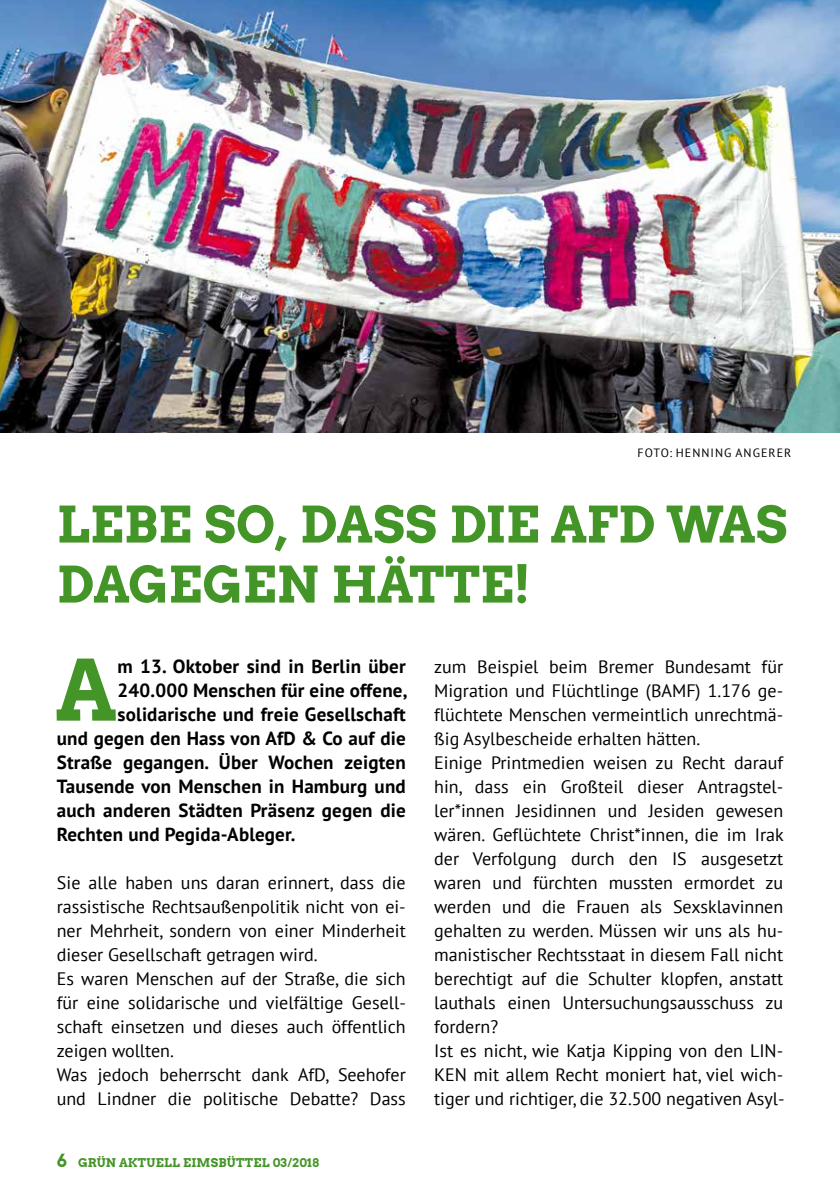
<style>
.page{position:relative;width:840px;height:1191px;background:#fff}
.page>*{position:absolute;margin:0;border:0;box-sizing:border-box;transform-origin:0 0}
.t1{font:83.8px "Arvo Gruen";color:#449528}
.t2{font:50px/60px "Arvo Gruen";letter-spacing:.005em;color:#449528}
.t3{font:700 19px "PT Sans";letter-spacing:.01em;color:#000}
.t4{font:18px/24px "PT Sans";color:#000}
.t5{font:12px "Arvo Gruen";letter-spacing:.02em;color:#449528}
.t6{font:12px "PT Sans";letter-spacing:.085em;color:#000}
.s1{font-size:18px}
</style>
<div class="page">
<img style="left:0;top:0;width:839px;height:432px">
<p class="t6" style="left:637px;top:444px;width:155px">FOTO: HENNING ANGERER</p>
<h2 class="t2" style="left:57px;top:492px;width:731px">LEBE SO, DASS DIE AFD WAS<br>DAGEGEN HÄTTE!</h2>
<h1 class="t1" style="left:56px;top:632px;width:64px">A</h1>
<p class="t3" style="left:117px;top:653px;width:289px">m 13. Oktober sind in Berlin über</p>
<p class="t3" style="left:117px;top:677px;width:291px">240.000 Menschen für eine offene,</p>
<p class="t3" style="left:117px;top:701px;width:289px">solidarische und freie Gesellschaft</p>
<p class="t3" style="left:57px;top:725px;width:350px">und gegen den Hass von AfD &amp; Co auf die</p>
<p class="t3" style="left:57px;top:749px;width:350px">Straße gegangen. Über Wochen zeigten</p>
<p class="t3" style="left:57px;top:773px;width:350px">Tausende von Menschen in Hamburg und</p>
<p class="t3" style="left:57px;top:797px;width:350px">auch anderen Städten Präsenz gegen die</p>
<p class="t3" style="left:57px;top:821px;width:240px">Rechten und Pegida-Ableger.</p>
<p class="t4" style="left:57px;top:870px;width:350px">Sie alle haben uns daran erinnert, dass die rassistische Rechtsaußenpolitik nicht von ei&shy;ner Mehrheit, sondern von einer Minderheit dieser Gesellschaft getragen wird.<br>Es waren Menschen auf der Straße, die sich für eine solidarische und vielfältige Gesell&shy;schaft einsetzen und dieses auch öffentlich zeigen wollten.<br>Was jedoch beherrscht dank AfD, Seehofer und Lindner die politische Debatte? Dass</p>
<p class="t5" style="left:57px;top:1153px;width:264px"><span class="s1">6</span> GRÜN AKTUELL EIMSBÜTTEL 03/2018</p>
<p class="t4" style="left:434px;top:654px;width:352px">zum Beispiel beim Bremer Bundesamt für Migration und Flüchtlinge (BAMF) 1.176 ge&shy;flüchtete Menschen vermeintlich unrechtmä&shy;ßig Asylbescheide erhalten hätten.<br>Einige Printmedien weisen zu Recht darauf hin, dass ein Großteil dieser Antragstel&shy;ler*innen Jesidinnen und Jesiden gewesen wären. Geflüchtete Christ*innen, die im Irak der Verfolgung durch den IS ausgesetzt waren und fürchten mussten ermordet zu werden und die Frauen als Sexsklavinnen gehalten zu werden. Müssen wir uns als hu&shy;manistischer Rechtsstaat in diesem Fall nicht berechtigt auf die Schulter klopfen, anstatt lauthals einen Untersuchungsausschuss zu fordern?<br>Ist es nicht, wie Katja Kipping von den LIN-KEN mit allem Recht moniert hat, viel wich&shy;tiger und richtiger, die 32.500 negativen Asyl-</p>
</div>
